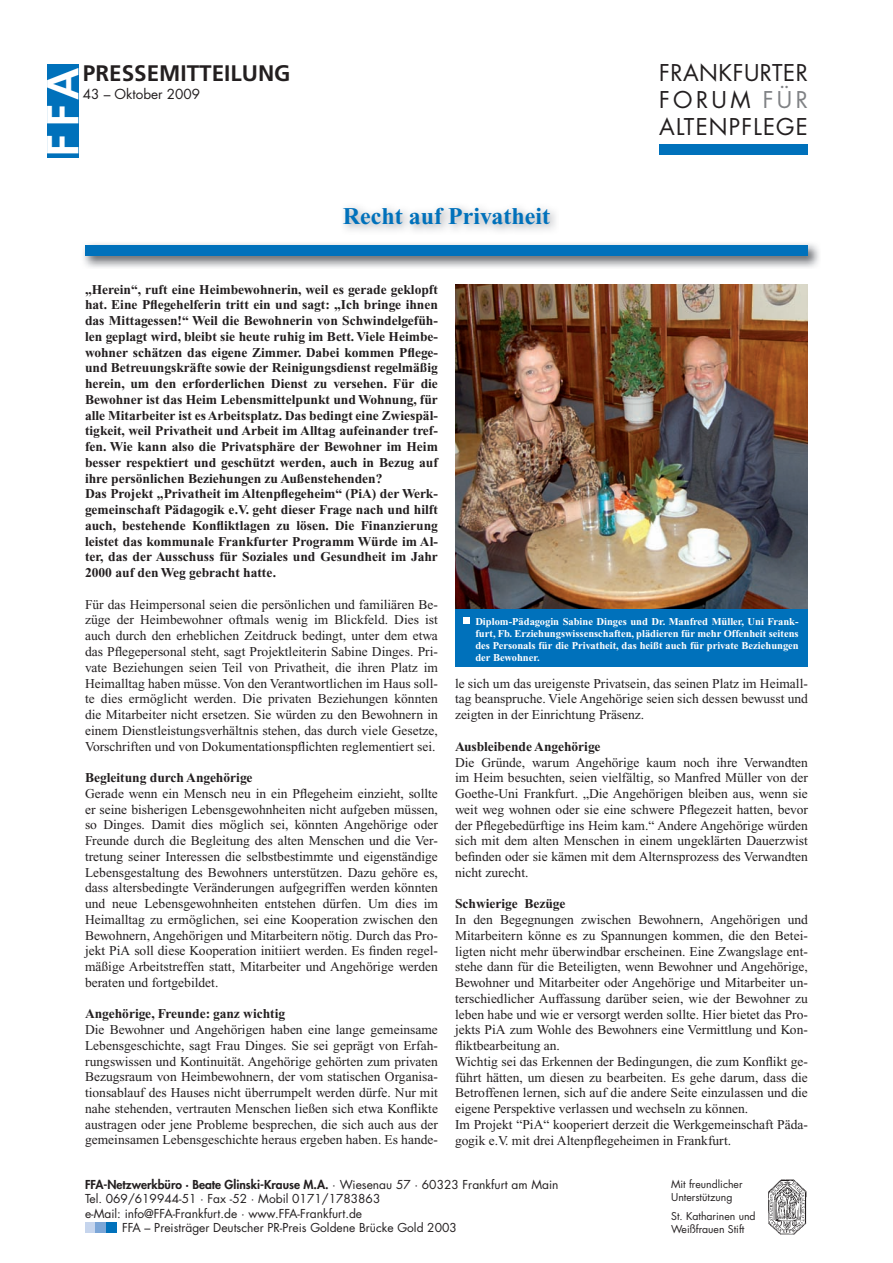
<style>
.page{position:relative;width:893px;height:1263px;background:#fff}
.page>*{position:absolute;margin:0;border:0;box-sizing:border-box;transform-origin:0 0}
.t1{font:700 45px "Frutiger";color:#fff}
.t2{font:700 24px "Times New Roman";color:#0071bb}
.t3{font:22.5px/27px "Futura";letter-spacing:.055em;color:#231f20;text-align:justify}
.t4{font:700 22.5px "Frutiger";color:#231f20}
.t5{font:13.5px/15.8px "Times New Roman";color:#231f20;text-align:justify}
.t6{font:700 13.5px/15.8px "Times New Roman";color:#231f20}
.t7{font:13.5px "Futura";color:#231f20}
.t8{font:12px "Futura";color:#231f20}
.t9{font:800 12px "Futura";color:#231f20}
.t10{font:700 10.5px/12px "Times New Roman";color:#fff;text-align:justify}
.t11{font:10.5px/12.6px "Futura";color:#231f20}
.s1{color:#808285}
.s2{font-weight:400}
</style>
<div class="page">
<div style="left:659px;top:144px;width:149px;height:10px;background:#0071bb"></div>
<div style="left:47px;top:64px;width:32px;height:93px;background:#0071bb"></div>
<div style="left:85px;top:1222px;width:11px;height:11px;background:#c6d5ed"></div>
<div style="left:96px;top:1222px;width:10px;height:11px;background:#7ca6d7"></div>
<div style="left:106px;top:1222px;width:11px;height:11px;background:#0071bb"></div>
<img style="left:83px;top:243px;width:736px;height:25px">
<div style="left:85px;top:246px;width:723px;height:10px;background:#0071bb"></div>
<img style="left:768px;top:1179px;width:39px;height:56px">
<img style="left:455px;top:285px;width:353px;height:324px">
<div style="left:455px;top:609px;width:353px;height:58px;background:#0071bb"></div>
<div style="left:463px;top:617px;width:7px;height:7px;background:#fff"></div>
<h3 class="t4" style="left:83px;top:64px;width:209px">PRESSEMITTEILUNG</h3>
<p class="t7" style="left:83px;top:87px;width:119px">43 – Oktober 2009</p>
<h1 class="t1" style="left:45px;top:157px;width:91px;rotate:-90deg">FFA</h1>
<h2 class="t2" style="left:343px;top:207px;width:209px">Recht auf Privatheit</h2>
<h3 class="t3" style="left:659px;top:62px;width:150px">FRANKFURTER FORUM <span class="s1">FÜR </span>ALTENPFLEGE</h3>
<p class="t6" style="left:85px;top:283px;width:354px">„Herein“, ruft eine Heimbewohnerin, weil es gerade geklopft hat. Eine Pflegehelferin tritt ein und sagt: „Ich bringe ihnen das Mittagessen!“ Weil die Bewohnerin von Schwindelgefüh&shy;len geplagt wird, bleibt sie heute ruhig im Bett. Viele Heimbe&shy;wohner schätzen das eigene Zimmer. Dabei kommen Pflege&shy;und Betreuungskräfte sowie der Reinigungsdienst regelmäßig herein, um den erforderlichen Dienst zu versehen. Für die Bewohner ist das Heim Lebensmittelpunkt und Wohnung, für alle Mitarbeiter ist es Arbeitsplatz. Das bedingt eine Zwiespäl&shy;tigkeit, weil Privatheit und Arbeit im Alltag aufeinander tref&shy;fen. Wie kann also die Privatsphäre der Bewohner im Heim besser respektiert und geschützt werden, auch in Bezug auf ihre persönlichen Beziehungen zu Außenstehenden?<br>Das Projekt „Privatheit im Altenpflegeheim“ (PiA) der Werk&shy;gemeinschaft Pädagogik e.V. geht dieser Frage nach und hilft auch, bestehende Konfliktlagen zu lösen. Die Finanzierung leistet das kommunale Frankfurter Programm Würde im Al&shy;ter, das der Ausschuss für Soziales und Gesundheit im Jahr 2000 auf den Weg gebracht hatte.</p>
<p class="t5" style="left:85px;top:598px;width:354px">Für das Heimpersonal seien die persönlichen und familiären Be&shy;züge der Heimbewohner oftmals wenig im Blickfeld. Dies ist auch durch den erheblichen Zeitdruck bedingt, unter dem etwa das Pflegepersonal steht, sagt Projektleiterin Sabine Dinges. Pri&shy;vate Beziehungen seien Teil von Privatheit, die ihren Platz im Heimalltag haben müsse. Von den Verantwortlichen im Haus soll&shy;te dies ermöglicht werden. Die privaten Beziehungen könnten die Mitarbeiter nicht ersetzen. Sie würden zu den Bewohnern in einem Dienstleistungsverhältnis stehen, das durch viele Gesetze, Vorschriften und von Dokumentationspflichten reglementiert sei.</p>
<p class="t6" style="left:85px;top:771px;width:169px">Begleitung durch Angehörige</p>
<p class="t5" style="left:85px;top:787px;width:354px">Gerade wenn ein Mensch neu in ein Pflegeheim einzieht, sollte er seine bisherigen Lebensgewohnheiten nicht aufgeben müssen, so Dinges. Damit dies möglich sei, könnten Angehörige oder Freunde durch die Begleitung des alten Menschen und die Ver&shy;tretung seiner Interessen die selbstbestimmte und eigenständige Lebensgestaltung des Bewohners unterstützen. Dazu gehöre es, dass altersbedingte Veränderungen aufgegriffen werden könnten und neue Lebensgewohnheiten entstehen dürfen. Um dies im Heimalltag zu ermöglichen, sei eine Kooperation zwischen den Bewohnern, Angehörigen und Mitarbeitern nötig. Durch das Pro&shy;jekt PiA soll diese Kooperation initiiert werden. Es finden regel&shy;mäßige Arbeitstreffen statt, Mitarbeiter und Angehörige werden beraten und fortgebildet.</p>
<p class="t6" style="left:85px;top:1007px;width:202px">Angehörige, Freunde: ganz wichtig</p>
<p class="t5" style="left:85px;top:1023px;width:354px">Die Bewohner und Angehörigen haben eine lange gemeinsame Lebensgeschichte, sagt Frau Dinges. Sie sei geprägt von Erfah&shy;rungswissen und Kontinuität. Angehörige gehörten zum privaten Bezugsraum von Heimbewohnern, der vom statischen Organisa&shy;tionsablauf des Hauses nicht überrumpelt werden dürfe. Nur mit nahe stehenden, vertrauten Menschen ließen sich etwa Konflikte austragen oder jene Probleme besprechen, die sich auch aus der gemeinsamen Lebensgeschichte heraus ergeben haben. Es hande-</p>
<p class="t10" style="left:475px;top:616px;width:325px">Diplom-Pädagogin Sabine Dinges und Dr. Manfred Müller, Uni Frank&shy;furt, Fb. Erziehungswissenschaften, plädieren für mehr Offenheit seitens des Personals für die Privatheit, das heißt auch für private Beziehungen der Bewohner.</p>
<p class="t5" style="left:455px;top:677px;width:354px">le sich um das ureigenste Privatsein, das seinen Platz im Heimall&shy;tag beanspruche. Viele Angehörige seien sich dessen bewusst und zeigten in der Einrichtung Präsenz.</p>
<p class="t6" style="left:455px;top:740px;width:147px">Ausbleibende Angehörige</p>
<p class="t5" style="left:455px;top:755px;width:354px">Die Gründe, warum Angehörige kaum noch ihre Verwandten im Heim besuchten, seien vielfältig, so Manfred Müller von der Goethe-Uni Frankfurt. „Die Angehörigen bleiben aus, wenn sie weit weg wohnen oder sie eine schwere Pflegezeit hatten, bevor der Pflegebedürftige ins Heim kam.“ Andere Angehörige würden sich mit dem alten Menschen in einem ungeklärten Dauerzwist befinden oder sie kämen mit dem Alternsprozess des Verwandten nicht zurecht.</p>
<p class="t6" style="left:455px;top:897px;width:112px">Schwierige Bezüge</p>
<p class="t5" style="left:455px;top:913px;width:354px;text-align:left">In den Begegnungen zwischen Bewohnern, Angehörigen und Mitarbeitern könne es zu Spannungen kommen, die den Betei&shy;ligten nicht mehr überwindbar erscheinen. Eine Zwangslage ent&shy;stehe dann für die Beteiligten, wenn Bewohner und Angehörige, Bewohner und Mitarbeiter oder Angehörige und Mitarbeiter un&shy;terschiedlicher Auffassung darüber seien, wie der Bewohner zu leben habe und wie er versorgt werden sollte. Hier bietet das Pro&shy;jekts PiA zum Wohle des Bewohners eine Vermittlung und Kon&shy;fliktbearbeitung an.<br>Wichtig sei das Erkennen der Bedingungen, die zum Konflikt ge&shy;führt hätten, um diesen zu bearbeiten. Es gehe darum, dass die Betroffenen lernen, sich auf die andere Seite einzulassen und die eigene Perspektive verlassen und wechseln zu können.<br>Im Projekt “PiA“ kooperiert derzeit die Werkgemeinschaft Päda&shy;gogik e.V. mit drei Altenpflegeheimen in Frankfurt.</p>
<p class="t9" style="left:85px;top:1179px;width:475px">FFA-Netzwerkbüro · Beate Glinski-Krause M.A. <span class="s2">· Wiesenau 57 · 60323 Frankfurt am Main</span></p>
<p class="t8" style="left:85px;top:1193px;width:297px">Tel. 069/619944-51 · Fax -52 · Mobil 0171/1783863</p>
<p class="t8" style="left:85px;top:1208px;width:279px">e-Mail: info@FFA-Frankfurt.de · www.FFA-Frankfurt.de</p>
<p class="t8" style="left:122px;top:1222px;width:336px">FFA – Preisträger Deutscher PR-Preis Goldene Brücke Gold 2003</p>
<p class="t11" style="left:671px;top:1179px;width:73px">Mit freundlicher<br>Unterstützung</p>
<p class="t11" style="left:671px;top:1211px;width:86px">St. Katharinen und<br>Weißfrauen Stift</p>
</div>
